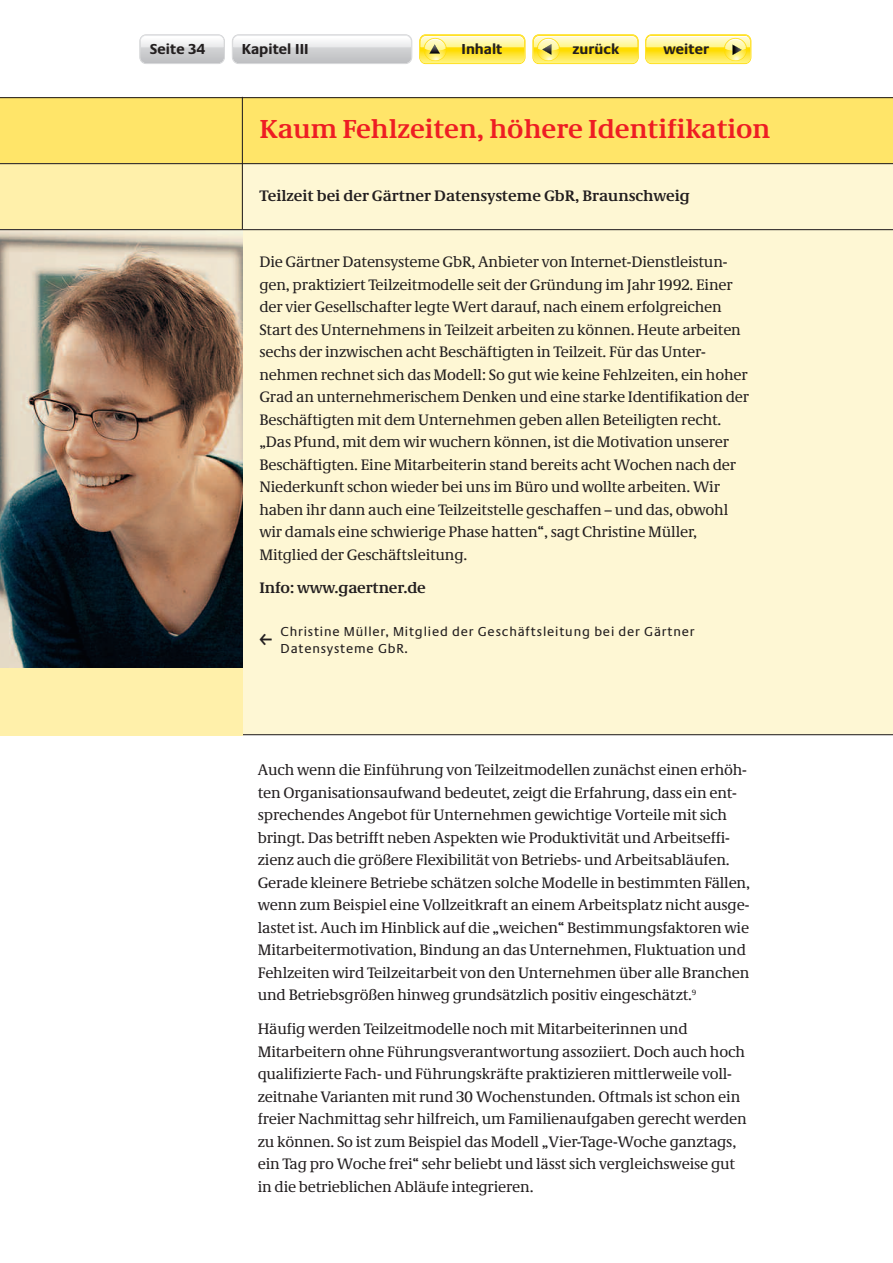
<style>
.page{position:relative;width:893px;height:1263px;background:#fff}
.page>*{position:absolute;margin:0;border:0;box-sizing:border-box;transform-origin:0 0}
.t1{font:700 27px "Neue Demos";color:#ee1d23}
.t2{font:15.75px/22.5px "Neue Demos";letter-spacing:-.01em;color:#231f20}
.t3{font:700 15.75px "Neue Demos";color:#231f20}
.t4{font:700 15px "Neue Praxis";color:#231f20}
.t5{font:13.5px "Neue Praxis";letter-spacing:.06em;color:#231f20}
</style>
<div class="page">
<div style="left:0;top:98px;width:893px;height:637px;background:#fef7d4"></div>
<div style="left:0;top:98px;width:893px;height:66px;background:#ffe569"></div>
<hr style="left:0;top:97px;width:893px;height:1px;background:#231f20">
<hr style="left:0;top:734px;width:893px;height:1px;background:#231f20">
<div style="left:0;top:164px;width:242px;height:572px;background:#fff0aa"></div>
<hr style="left:242px;top:97px;width:1px;height:133px;background:#231f20">
<hr style="left:0;top:163px;width:893px;height:1px;background:#231f20">
<img style="left:0;top:230px;width:242px;height:438px">
<hr style="left:0;top:229px;width:893px;height:1px;background:#231f20">
<svg style="left:139px;top:34px;width:86px;height:30px;background:#d4d5d7"></svg>
<img style="left:141px;top:36px;width:82px;height:6px">
<svg style="left:232px;top:34px;width:180px;height:30px"></svg>
<svg style="left:645px;top:34px;width:106px;height:30px;background:#fbea6c"></svg>
<svg style="left:532px;top:34px;width:107px;height:30px;background:#fbea6c"></svg>
<svg style="left:419px;top:34px;width:106px;height:30px;background:#fbea6b"></svg>
<p class="t4" style="left:150px;top:40px;width:57px">Seite 34</p>
<p class="t4" style="left:242px;top:40px;width:68px">Kapitel III</p>
<p class="t4" style="left:462px;top:40px;width:42px">Inhalt</p>
<p class="t4" style="left:572px;top:40px;width:48px">zurück</p>
<p class="t4" style="left:664px;top:40px;width:47px">weiter</p>
<p class="t1" style="left:259px;top:119px;width:512px">Kaum Fehlzeiten, höhere Identifikation</p>
<p class="t3" style="left:259px;top:190px;width:432px">Teilzeit bei der Gärtner Datensysteme GbR, Braunschweig</p>
<p class="t2" style="left:259px;top:252px;width:491px">Die Gärtner Datensysteme GbR, Anbieter von Internet-Dienstleistun&shy;gen, praktiziert Teilzeitmodelle seit der Gründung im Jahr 1992. Einer der vier Gesellschafter legte Wert darauf, nach einem erfolgreichen Start des Unternehmens in Teilzeit arbeiten zu können. Heute arbeiten sechs der inzwischen acht Beschäftigten in Teilzeit. Für das Unter&shy;nehmen rechnet sich das Modell: So gut wie keine Fehlzeiten, ein hoher Grad an unternehmerischem Denken und eine starke Identifikation der Beschäftigten mit dem Unternehmen geben allen Beteiligten recht. „Das Pfund, mit dem wir wuchern können, ist die Motivation unserer Beschäftigten. Eine Mitarbeiterin stand bereits acht Wochen nach der Niederkunft schon wieder bei uns im Büro und wollte arbeiten. Wir haben ihr dann auch eine Teilzeitstelle geschaffen – und das, obwohl wir damals eine schwierige Phase hatten“, sagt Christine Müller, Mitglied der Geschäftsleitung.</p>
<p class="t3" style="left:259px;top:582px;width:168px">Info: www.gaertner.de</p>
<p class="t5" style="left:281px;top:626px;width:415px">Christine Müller, Mitglied der Geschäftsleitung bei der Gärtner</p>
<p class="t5" style="left:281px;top:644px;width:129px">Datensysteme GbR.</p>
<p class="t2" style="left:258px;top:760px;width:494px">Auch wenn die Einführung von Teilzeitmodellen zunächst einen erhöh&shy;ten Organisationsaufwand bedeutet, zeigt die Erfahrung, dass ein ent&shy;sprechendes Angebot für Unternehmen gewichtige Vorteile mit sich bringt. Das betrifft neben Aspekten wie Produktivität und Arbeitseffi&shy;zienz auch die größere Flexibilität von Betriebs- und Arbeitsabläufen.<br>Gerade kleinere Betriebe schätzen solche Modelle in bestimmten Fällen, wenn zum Beispiel eine Vollzeitkraft an einem Arbeitsplatz nicht ausge&shy;lastet ist. Auch im Hinblick auf die „weichen“ Bestimmungsfaktoren wie Mitarbeitermotivation, Bindung an das Unternehmen, Fluktuation und Fehlzeiten wird Teilzeitarbeit von den Unternehmen über alle Branchen und Betriebsgrößen hinweg grundsätzlich positiv eingeschätzt.<sup>9</sup></p>
<p class="t2" style="left:258px;top:1019px;width:491px">Häufig werden Teilzeitmodelle noch mit Mitarbeiterinnen und Mitarbeitern ohne Führungsverantwortung assoziiert. Doch auch hoch qualifizierte Fach- und Führungskräfte praktizieren mittlerweile voll&shy;zeitnahe Varianten mit rund 30 Wochenstunden. Oftmals ist schon ein freier Nachmittag sehr hilfreich, um Familienaufgaben gerecht werden zu können. So ist zum Beispiel das Modell „Vier-Tage-Woche ganztags, ein Tag pro Woche frei“ sehr beliebt und lässt sich vergleichsweise gut in die betrieblichen Abläufe integrieren.</p>
</div>
